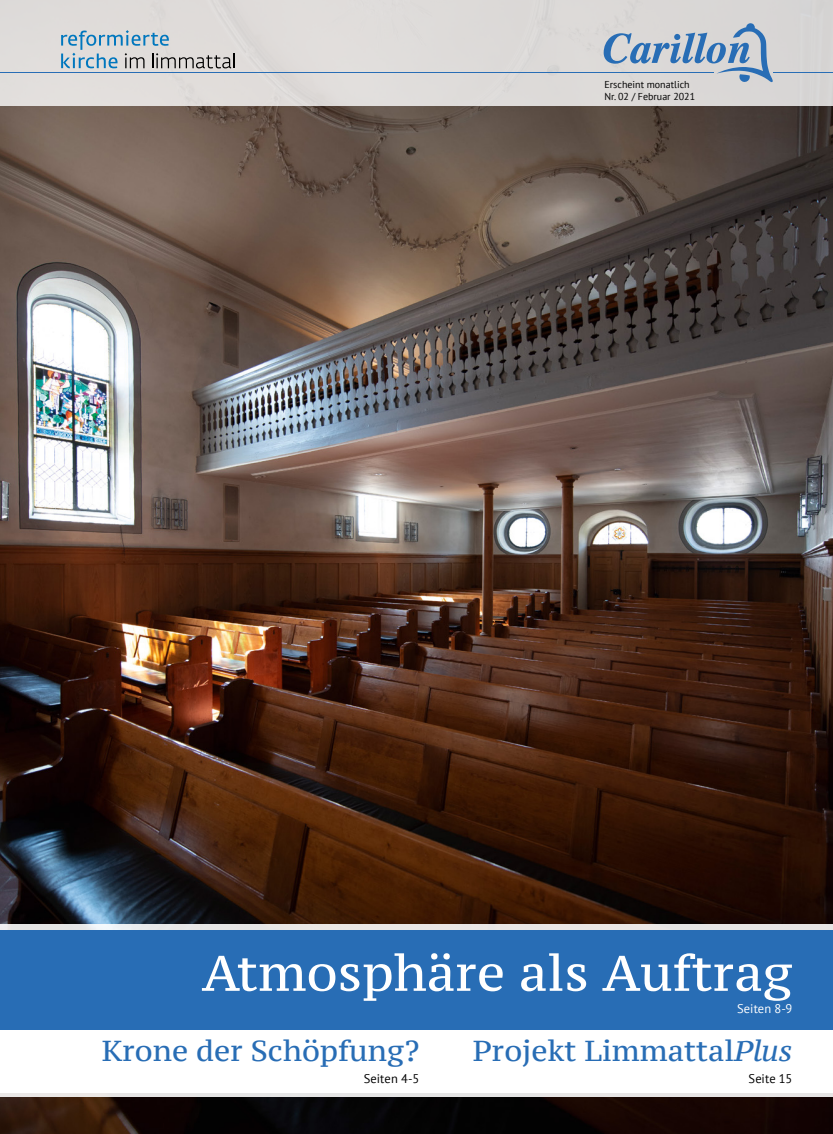
<style>
.page{position:relative;width:833px;height:1134px;background:#fff}
.page>*{position:absolute;margin:0;border:0;box-sizing:border-box;transform-origin:0 0}
.t1{font:50px "PT Serif Caption";color:#fff}
.t2{font:28.75px "PT Serif Caption";color:#286db5}
.t3{font:12.5px "PT Sans";letter-spacing:.005em;color:#000}
.t4{font:12.5px "PT Sans";letter-spacing:.005em;color:#fff}
.t5{font:10px/12px "PT Sans";color:#000}
.s1{font-style:italic}
</style>
<div class="page">
<img style="left:0;top:105px;width:833px;height:1029px">
<div style="left:0;top:0;width:833px;height:105px;background:#dedbd9"></div>
<svg style="left:603px;top:23px;width:170px;height:60px"></svg>
<svg style="left:61px;top:30px;width:174px;height:38px"></svg>
<hr style="left:0;top:72px;width:713px;height:1px;background:#286db5">
<hr style="left:773px;top:72px;width:60px;height:1px;background:#286db5">
<div style="left:0;top:1090px;width:833px;height:7px;background:#e6e5e5"></div>
<div style="left:0;top:924px;width:833px;height:10px;background:#e9e7e5"></div>
<div style="left:0;top:1029px;width:833px;height:64px;background:#fff"></div>
<div style="left:0;top:930px;width:833px;height:99px;background:#286db5"></div>
<p class="t5" style="left:604px;top:78px;width:92px">Erscheint monatlich<br>Nr. 02 / Februar 2021</p>
<h1 class="t1" style="left:202px;top:941px;width:592px">Atmosphäre als Auftrag</h1>
<p class="t2" style="left:473px;top:1032px;width:321px">Projekt Limmattal<span class="s1">Plus</span></p>
<p class="t4" style="left:737px;top:1000px;width:57px">Seiten 8-9</p>
<p class="t2" style="left:102px;top:1032px;width:319px">Krone der Schöpfung?</p>
<p class="t3" style="left:364px;top:1070px;width:57px">Seiten 4-5</p>
<p class="t3" style="left:748px;top:1070px;width:45px">Seite 15</p>
</div>
